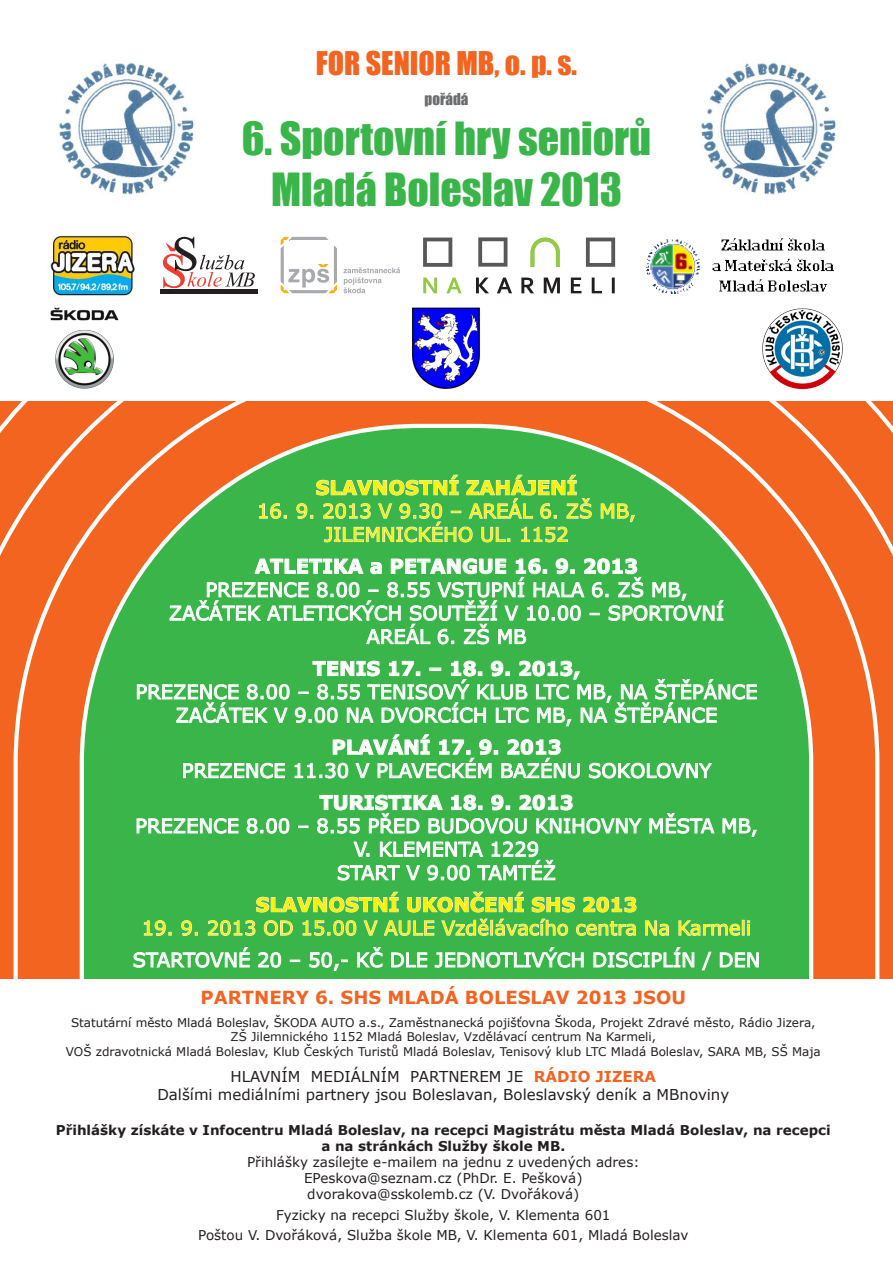
<style>
.page{position:relative;width:893px;height:1263px;background:#fff}
.page>*{position:absolute;margin:0;border:0;box-sizing:border-box;transform-origin:0 0}
.t1{font:42px/50.4px "Impact";color:#3ab54a;text-align:center}
.t2{font:30px "Impact";color:#f36421}
.t3{font:19.5px/23.4px "Verdana";color:#fff;text-align:center}
.t4{font:19.5px/23.4px "Verdana";color:#fff101;text-align:center}
.t5{font:700 19.5px "Verdana";color:#fff101}
.t6{font:700 18px "Verdana";color:#f36421}
.t7{font:15px/18px "Verdana";color:#231f20;text-align:center}
.t8{font:15px "Impact";color:#6c6d70}
.t9{font:13.5px/16.2px "Verdana";color:#231f20;text-align:center}
.t10{font:700 13.5px "Verdana";color:#231f20}
.t11{font:12px/14.4px "Verdana";color:#231f20;text-align:center}
.s1{font-weight:700}
.s2{font-weight:700;color:#f36421}
</style>
<div class="page">
<div style="left:0;top:402px;width:893px;height:576px;background:#f36421"></div>
<svg style="left:11px;top:402px;width:870px;height:576px;background:#f36d2e"></svg>
<svg style="left:78px;top:422px;width:737px;height:556px;background:#6ba547"></svg>
<svg style="left:259px;top:503px;width:27px;height:16px"></svg>
<svg style="left:600px;top:503px;width:35px;height:19px"></svg>
<svg style="left:296px;top:474px;width:296px;height:69px;background:#5dc26a"></svg>
<svg style="left:169px;top:558px;width:555px;height:87px;background:#58c065"></svg>
<svg style="left:137px;top:660px;width:620px;height:67px;background:#5bc168"></svg>
<svg style="left:183px;top:762px;width:102px;height:17px;background:#7ece88"></svg>
<svg style="left:294px;top:734px;width:286px;height:45px;background:#5ec26b"></svg>
<svg style="left:589px;top:762px;width:123px;height:17px;background:#75cb80"></svg>
<svg style="left:136px;top:818px;width:103px;height:16px;background:#82cf8c"></svg>
<svg style="left:246px;top:818px;width:44px;height:16px"></svg>
<svg style="left:317px;top:794px;width:325px;height:40px;background:#63c470"></svg>
<svg style="left:649px;top:813px;width:66px;height:21px"></svg>
<svg style="left:722px;top:818px;width:35px;height:19px"></svg>
<svg style="left:337px;top:841px;width:219px;height:40px;background:#66c573"></svg>
<svg style="left:144px;top:920px;width:27px;height:16px"></svg>
<svg style="left:181px;top:920px;width:17px;height:16px"></svg>
<svg style="left:208px;top:891px;width:429px;height:45px;background:#60c36d"></svg>
<svg style="left:645px;top:920px;width:24px;height:16px"></svg>
<svg style="left:678px;top:920px;width:72px;height:16px"></svg>
<svg style="left:133px;top:947px;width:117px;height:21px;background:#6ec87a"></svg>
<svg style="left:258px;top:952px;width:23px;height:16px"></svg>
<svg style="left:309px;top:952px;width:38px;height:19px"></svg>
<svg style="left:357px;top:947px;width:26px;height:21px"></svg>
<svg style="left:391px;top:952px;width:37px;height:16px"></svg>
<svg style="left:434px;top:947px;width:150px;height:21px;background:#6bc777"></svg>
<svg style="left:593px;top:947px;width:102px;height:21px;background:#6ec87a"></svg>
<svg style="left:702px;top:951px;width:10px;height:20px"></svg>
<svg style="left:719px;top:952px;width:40px;height:16px"></svg>
<img style="left:59px;top:62px;width:135px;height:132px">
<img style="left:701px;top:62px;width:135px;height:132px">
<svg style="left:281px;top:237px;width:56px;height:56px"></svg>
<svg style="left:343px;top:267px;width:57px;height:26px"></svg>
<img style="left:50px;top:235px;width:85px;height:61px">
<img style="left:412px;top:307px;width:68px;height:82px">
<img style="left:50px;top:307px;width:69px;height:81px">
<img style="left:645px;top:238px;width:189px;height:56px">
<svg style="left:478px;top:237px;width:29px;height:30px"></svg>
<svg style="left:586px;top:238px;width:29px;height:29px"></svg>
<svg style="left:423px;top:238px;width:29px;height:29px"></svg>
<svg style="left:423px;top:278px;width:39px;height:15px"></svg>
<svg style="left:476px;top:278px;width:139px;height:15px"></svg>
<svg style="left:530px;top:237px;width:30px;height:30px"></svg>
<img style="left:762px;top:308px;width:81px;height:81px">
<hr style="left:161px;top:290px;width:97px;height:4px;background:#231f20">
<svg style="left:163px;top:237px;width:92px;height:51px"></svg>
<p class="t2" style="left:316px;top:40px;width:263px">FOR SENIOR MB, o. p. s.</p>
<p class="t8" style="left:425px;top:87px;width:45px">pořádá</p>
<p class="t1" style="left:242px;top:112px;width:411px">6. Sportovní hry seniorů<br>Mladá Boleslav 2013</p>
<p class="t5" style="left:316px;top:474px;width:263px">SLAVNOSTNÍ ZAHÁJENÍ</p>
<p class="t4" style="left:257px;top:499px;width:380px">16. 9. 2013 V 9.30 – AREÁL 6. ZŠ MB,<br>JILEMNICKÉHO UL. 1152</p>
<p class="t3" style="left:169px;top:554px;width:557px"><span class="s1">ATLETIKA a PETANGUE 16. 9. 2013<br></span>PREZENCE 8.00 – 8.55 VSTUPNÍ HALA 6. ZŠ MB, ZAČÁTEK ATLETICKÝCH SOUTĚŽÍ V 10.00 – SPORTOVNÍ AREÁL 6. ZŠ MB</p>
<p class="t3" style="left:135px;top:656px;width:624px"><span class="s1">TENIS 17. – 18. 9. 2013,<br></span>PREZENCE 8.00 – 8.55 TENISOVÝ KLUB LTC MB, NA ŠTĚPÁNCE<br>ZAČÁTEK V 9.00 NA DVORCÍCH LTC MB, NA ŠTĚPÁNCE</p>
<p class="t3" style="left:182px;top:735px;width:531px"><span class="s1">PLAVÁNÍ 17. 9. 2013<br></span>PREZENCE 11.30 V PLAVECKÉM BAZÉNU SOKOLOVNY</p>
<p class="t3" style="left:135px;top:790px;width:624px"><span class="s1">TURISTIKA 18. 9. 2013<br></span>PREZENCE 8.00 – 8.55 PŘED BUDOVOU KNIHOVNY MĚSTA MB,<br>V. KLEMENTA 1229<br>START V 9.00 TAMTÉŽ</p>
<p class="t5" style="left:256px;top:891px;width:383px">SLAVNOSTNÍ UKONČENÍ SHS 2013</p>
<p class="t4" style="left:142px;top:916px;width:611px">19. 9. 2013 OD 15.00 V AULE Vzdělávacího centra Na Karmeli</p>
<p class="t3" style="left:133px;top:948px;width:629px">STARTOVNÉ 20 – 50,- KČ DLE JEDNOTLIVÝCH DISCIPLÍN / DEN</p>
<p class="t6" style="left:201px;top:985px;width:487px">PARTNERY 6. SHS MLADÁ BOLESLAV 2013 JSOU</p>
<p class="t11" style="left:71px;top:1015px;width:746px">Statutární město Mladá Boleslav, ŠKODA AUTO a.s., Zaměstnanecká pojišťovna Škoda, Projekt Zdravé město, Rádio Jizera,</p>
<p class="t11" style="left:66px;top:1030px;width:757px">ZŠ Jilemnického 1152 Mladá Boleslav, Vzdělávací centrum Na Karmeli,<br>VOŠ zdravotnická Mladá Boleslav, Klub Českých Turistů Mladá Boleslav, Tenisový klub LTC Mladá Boleslav, SARA MB, SŠ Maja</p>
<p class="t7" style="left:157px;top:1068px;width:573px">HLAVNÍM MEDIÁLNÍM PARTNEREM JE <span class="s2">RÁDIO JIZERA<br></span>Dalšími mediálními partnery jsou Boleslavan, Boleslavský deník a MBnoviny</p>
<p class="t10" style="left:56px;top:1120px;width:776px">Přihlášky získáte v Infocentru Mladá Boleslav, na recepci Magistrátu města Mladá Boleslav, na recepci</p>
<p class="t10" style="left:321px;top:1136px;width:245px">a na stránkách Služby škole MB.</p>
<p class="t9" style="left:247px;top:1154px;width:394px">Přihlášky zasílejte e-mailem na jednu z uvedených adres:<br>EPeskova@seznam.cz (PhDr. E. Pešková) dvorakova@sskolemb.cz (V. Dvořáková)</p>
<p class="t9" style="left:276px;top:1207px;width:336px">Fyzicky na recepci Služby škole, V. Klementa 601</p>
<p class="t9" style="left:198px;top:1227px;width:492px">Poštou V. Dvořáková, Služba škole MB, V. Klementa 601, Mladá Boleslav</p>
</div>
